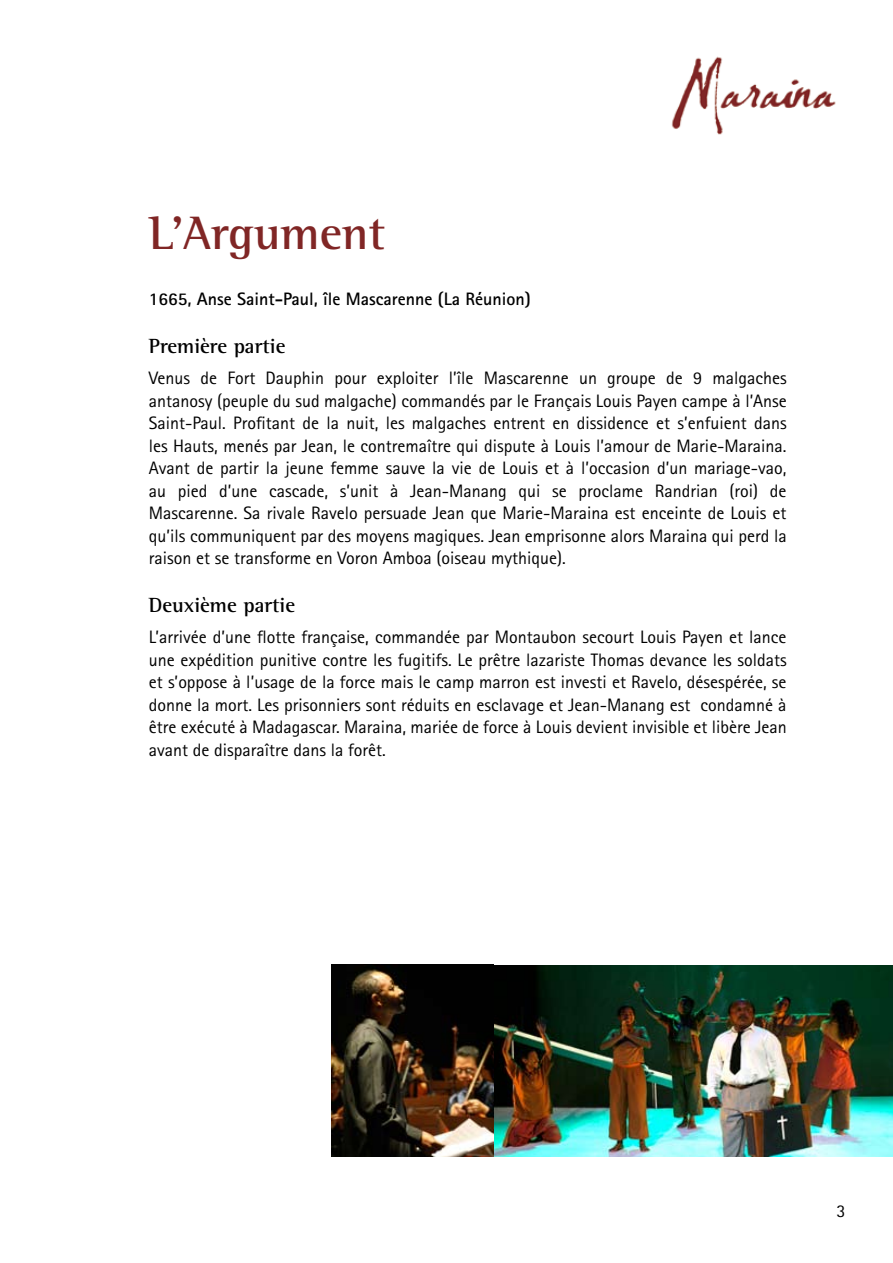
<style>
.page{position:relative;width:893px;height:1263px;background:#fff}
.page>*{position:absolute;margin:0;border:0;box-sizing:border-box;transform-origin:0 0}
.t1{font:700 48px "Rotis Semi Serif";color:#802625}
.t2{font:700 21px "Rotis Semi Serif";color:#000}
.t3{font:18px/22.5px "Rotis Sans Serif";color:#000;text-align:justify}
.t4{font:700 18px "Rotis Sans Serif";color:#000}
</style>
<div class="page">
<img style="left:671px;top:56px;width:165px;height:79px">
<img style="left:332px;top:965px;width:561px;height:192px">
<h1 class="t1" style="left:149px;top:204px;width:238px">L’Argument</h1>
<p class="t4" style="left:149px;top:288px;width:383px">1665, Anse Saint-Paul, île Mascarenne (La Réunion)</p>
<p class="t2" style="left:149px;top:334px;width:138px">Première partie</p>
<p class="t3" style="left:149px;top:367px;width:639px">Venus de Fort Dauphin pour exploiter l’île Mascarenne un groupe de 9 malgaches antanosy (peuple du sud malgache) commandés par le Français Louis Payen campe à l’Anse Saint-Paul. Profitant de la nuit, les malgaches entrent en dissidence et s’enfuient dans les Hauts, menés par Jean, le contremaître qui dispute à Louis l’amour de Marie-Maraina.<br>Avant de partir la jeune femme sauve la vie de Louis et à l’occasion d’un mariage-vao, au pied d’une cascade, s’unit à Jean-Manang qui se proclame Randrian (roi) de Mascarenne. Sa rivale Ravelo persuade Jean que Marie-Maraina est enceinte de Louis et qu’ils communiquent par des moyens magiques. Jean emprisonne alors Maraina qui perd la raison et se transforme en Voron Amboa (oiseau mythique).</p>
<p class="t2" style="left:149px;top:593px;width:148px">Deuxième partie</p>
<p class="t3" style="left:149px;top:626px;width:639px">L’arrivée d’une flotte française, commandée par Montaubon secourt Louis Payen et lance une expédition punitive contre les fugitifs. Le prêtre lazariste Thomas devance les soldats et s’oppose à l’usage de la force mais le camp marron est investi et Ravelo, désespérée, se donne la mort. Les prisonniers sont réduits en esclavage et Jean-Manang est condamné à être exécuté à Madagascar. Maraina, mariée de force à Louis devient invisible et libère Jean avant de disparaître dans la forêt.</p>
<p class="t3" style="left:836px;top:1200px;width:10px">3</p>
</div>
